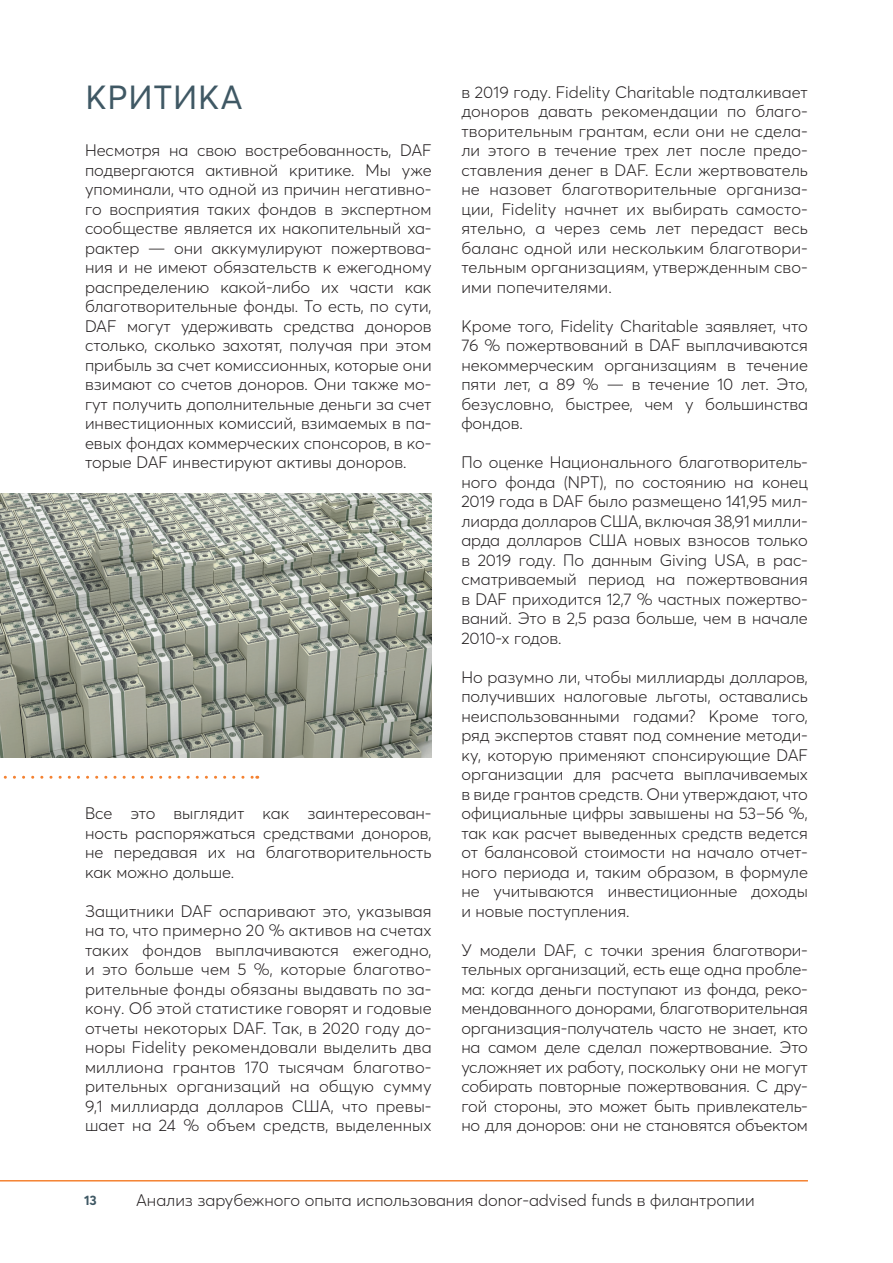
<style>
.page{position:relative;width:893px;height:1263px;background:#fff}
.page>*{position:absolute;margin:0;border:0;box-sizing:border-box;transform-origin:0 0}
.t1{font:33px "Averta CY";letter-spacing:.025em;color:#3f5864}
.text{font:300 16.5px/19.5px "Averta CY";color:#231f20;text-align:justify}
.t2{font:700 13.5px "Averta CY";color:#3f5864}
</style>
<div class="page">
<hr style="left:0;top:1180px;width:808px;height:1px;background:#f48232">
<img style="left:0;top:493px;width:432px;height:265px">
<svg style="left:3px;top:776px;width:255px;height:3px"></svg>
<h1 class="t1" style="left:85px;top:74px;width:159px">КРИТИКА</h1>
<p class="text" style="left:85px;top:140px;width:348px">Несмотря на свою востребованность, DAF подвергаются активной критике. Мы уже упоминали, что одной из причин негативно&shy;го восприятия таких фондов в экспертном сообществе является их накопительный ха&shy;рактер — они аккумулируют пожертвова&shy;ния и не имеют обязательств к ежегодному распределению какой-либо их части как благотворительные фонды. То есть, по сути, DAF могут удерживать средства доноров столько, сколько захотят, получая при этом прибыль за счет комиссионных, которые они взимают со счетов доноров. Они также мо&shy;гут получить дополнительные деньги за счет инвестиционных комиссий, взимаемых в па&shy;евых фондах коммерческих спонсоров, в ко&shy;торые DAF инвестируют активы доноров.</p>
<p class="text" style="left:85px;top:803px;width:348px">Все это выглядит как заинтересован&shy;ность распоряжаться средствами доноров, не передавая их на благотворительность как можно дольше.</p>
<p class="text" style="left:85px;top:900px;width:348px">Защитники DAF оспаривают это, указывая на то, что примерно 20 % активов на счетах таких фондов выплачиваются ежегодно, и это больше чем 5 %, которые благотво&shy;рительные фонды обязаны выдавать по за&shy;кону. Об этой статистике говорят и годовые отчеты некоторых DAF. Так, в 2020 году до&shy;норы Fidelity рекомендовали выделить два миллиона грантов 170 тысячам благотво&shy;рительных организаций на общую сумму 9,1 миллиарда долларов США, что превы&shy;шает на 24 % объем средств, выделенных</p>
<p class="text" style="left:461px;top:81px;width:348px">в 2019 году. Fidelity Charitable подталкивает доноров давать рекомендации по благо&shy;творительным грантам, если они не сдела&shy;ли этого в течение трех лет после предо&shy;ставления денег в DAF. Если жертвователь не назовет благотворительные организа&shy;ции, Fidelity начнет их выбирать самосто&shy;ятельно, а через семь лет передаст весь баланс одной или нескольким благотвори&shy;тельным организациям, утвержденным сво&shy;ими попечителями.</p>
<p class="text" style="left:461px;top:315px;width:348px">Кроме того, Fidelity Charitable заявляет, что 76 % пожертвований в DAF выплачиваются некоммерческим организациям в течение пяти лет, а 89 % — в течение 10 лет. Это, безусловно, быстрее, чем у большинства фондов.</p>
<p class="text" style="left:461px;top:452px;width:348px">По оценке Национального благотворитель&shy;ного фонда (NPT), по состоянию на конец 2019 года в DAF было размещено 141,95 мил&shy;лиарда долларов США, включая 38,91 милли&shy;арда долларов США новых взносов только в 2019 году. По данным Giving USA, в рас&shy;сматриваемый период на пожертвования в DAF приходится 12,7 % частных пожертво&shy;ваний. Это в 2,5 раза больше, чем в начале 2010-х годов.</p>
<p class="text" style="left:461px;top:666px;width:348px">Но разумно ли, чтобы миллиарды долларов, получивших налоговые льготы, оставались неиспользованными годами? Кроме того, ряд экспертов ставят под сомнение методи&shy;ку, которую применяют спонсирующие DAF организации для расчета выплачиваемых в виде грантов средств. Они утверждают, что официальные цифры завышены на 53–56 %, так как расчет выведенных средств ведется от балансовой стоимости на начало отчет&shy;ного периода и, таким образом, в формуле не учитываются инвестиционные доходы и новые поступления.</p>
<p class="text" style="left:461px;top:939px;width:348px">У модели DAF, с точки зрения благотвори&shy;тельных организаций, есть еще одна пробле&shy;ма: когда деньги поступают из фонда, реко&shy;мендованного донорами, благотворительная организация-получатель часто не знает, кто на самом деле сделал пожертвование. Это усложняет их работу, поскольку они не могут собирать повторные пожертвования. С дру&shy;гой стороны, это может быть привлекатель&shy;но для доноров: они не становятся объектом</p>
<p class="t2" style="left:84px;top:1190px;width:14px">13</p>
<p class="text" style="left:136px;top:1189px;width:620px">Анализ зарубежного опыта использования donor-advised funds в филантропии</p>
</div>
